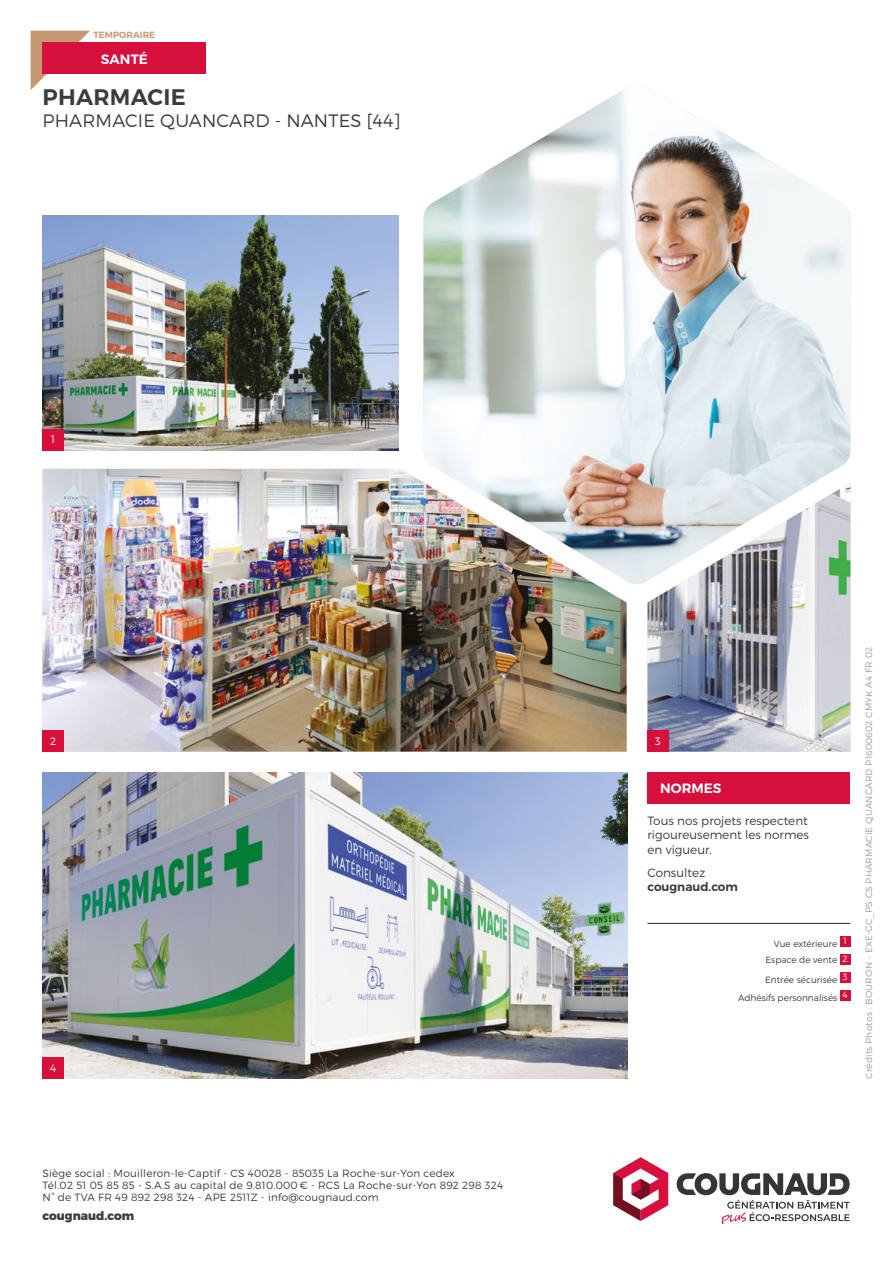
<style>
.page{position:relative;width:893px;height:1263px;background:#fff}
.page>*{position:absolute;margin:0;border:0;box-sizing:border-box;transform-origin:0 0}
.t1{font:600 22.5px "Montserrat";letter-spacing:.01em;color:#3c3c3b}
.t2{font:300 18px "Montserrat";letter-spacing:.01em;color:#3c3c3b}
.t3{font:600 13.5px "Montserrat";color:#fff}
.t4{font:300 12px/14.4px "Montserrat";color:#3c3c3b;text-align:justify}
.t5{font:800 12px "Montserrat";color:#3c3c3b}
.t6{font:600 12px "Montserrat";color:#3c3c3b}
.t7{font:300 10.65px "Montserrat";color:#fff}
.t8{font:300 10.5px/12px "Montserrat";letter-spacing:.02em;color:#3c3c3b}
.t9{font:300 9px "Montserrat";letter-spacing:.02em;color:#9d9d9c}
.t10{font:300 9px/16.5px "Montserrat";color:#3c3c3b;text-align:right}
.t11{font:600 9px "Montserrat";color:#c79971}
.s1{color:#fff}
</style>
<div class="page">
<svg style="left:613px;top:1157px;width:55px;height:64px"></svg>
<svg style="left:677px;top:1173px;width:173px;height:51px"></svg>
<svg style="left:31px;top:31px;width:59px;height:59px"></svg>
<img style="left:43px;top:772px;width:584px;height:307px">
<img style="left:647px;top:585px;width:203px;height:167px">
<img style="left:43px;top:469px;width:584px;height:283px">
<div style="left:43px;top:730px;width:21px;height:22px;background:#d60f3c"></div>
<div style="left:43px;top:1057px;width:21px;height:22px;background:#d60f3c"></div>
<div style="left:647px;top:730px;width:22px;height:22px;background:#d60f3c"></div>
<img style="left:423px;top:85px;width:427px;height:500px">
<hr style="left:647px;top:923px;width:203px;height:1px;background:#3c3c3b">
<div style="left:43px;top:43px;width:163px;height:31px;background:#d60f3c"></div>
<div style="left:647px;top:772px;width:203px;height:32px;background:#d60f3c"></div>
<div style="left:840px;top:936px;width:10px;height:11px;background:#d60f3c"></div>
<div style="left:840px;top:954px;width:10px;height:11px;background:#d60f3c"></div>
<div style="left:840px;top:972px;width:10px;height:11px;background:#d60f3c"></div>
<div style="left:840px;top:990px;width:10px;height:11px;background:#d60f3c"></div>
<img style="left:43px;top:215px;width:356px;height:235px">
<div style="left:43px;top:429px;width:21px;height:21px;background:#d60f3c"></div>
<p class="t11" style="left:94px;top:30px;width:63px">TEMPORAIRE</p>
<p class="t3" style="left:101px;top:51px;width:49px">SANTÉ</p>
<h1 class="t1" style="left:43px;top:84px;width:145px">PHARMACIE</h1>
<h2 class="t2" style="left:43px;top:113px;width:360px">PHARMACIE QUANCARD - NANTES [44]</h2>
<p class="t7" style="left:51px;top:435px;width:5px">1</p>
<p class="t7" style="left:50px;top:736px;width:8px">2</p>
<p class="t7" style="left:50px;top:1063px;width:8px">4</p>
<p class="t8" style="left:43px;top:1168px;width:462px">Siège social : Mouilleron-le-Captif - CS 40028 - 85035 La Roche-sur-Yon cedex<br>Tél.02 51 05 85 85 - S.A.S au capital de 9.810.000 € - RCS La Roche-sur-Yon 892 298 324<br>N° de TVA FR 49 892 298 324 - APE 2511Z - info@cougnaud.com</p>
<p class="t5" style="left:43px;top:1211px;width:93px">cougnaud.com</p>
<p class="t7" style="left:655px;top:736px;width:7px">3</p>
<p class="t3" style="left:660px;top:781px;width:63px">NORMES</p>
<p class="t4" style="left:647px;top:814px;width:163px">Tous nos projets respectent rigoureusement les normes en vigueur.</p>
<p class="t4" style="left:647px;top:866px;width:59px">Consultez</p>
<p class="t6" style="left:647px;top:880px;width:92px">cougnaud.com</p>
<p class="t10" style="left:765px;top:936px;width:84px">Vue extérieure <sup>1<br></sup>Espace de vente <span class="s1">2</span></p>
<p class="t10" style="left:738px;top:971px;width:111px;line-height:18px">Entrée sécurisée <sup>3<br></sup>Adhésifs personnalisés <sup>4</sup></p>
<p class="t9" style="left:865px;top:1079px;width:433px;rotate:-90deg">Crédits Photos : BOURON - EXE-GC_PS CS PHARMACIE QUANCARD P1600602 CMYK A4 FR 02</p>
</div>
